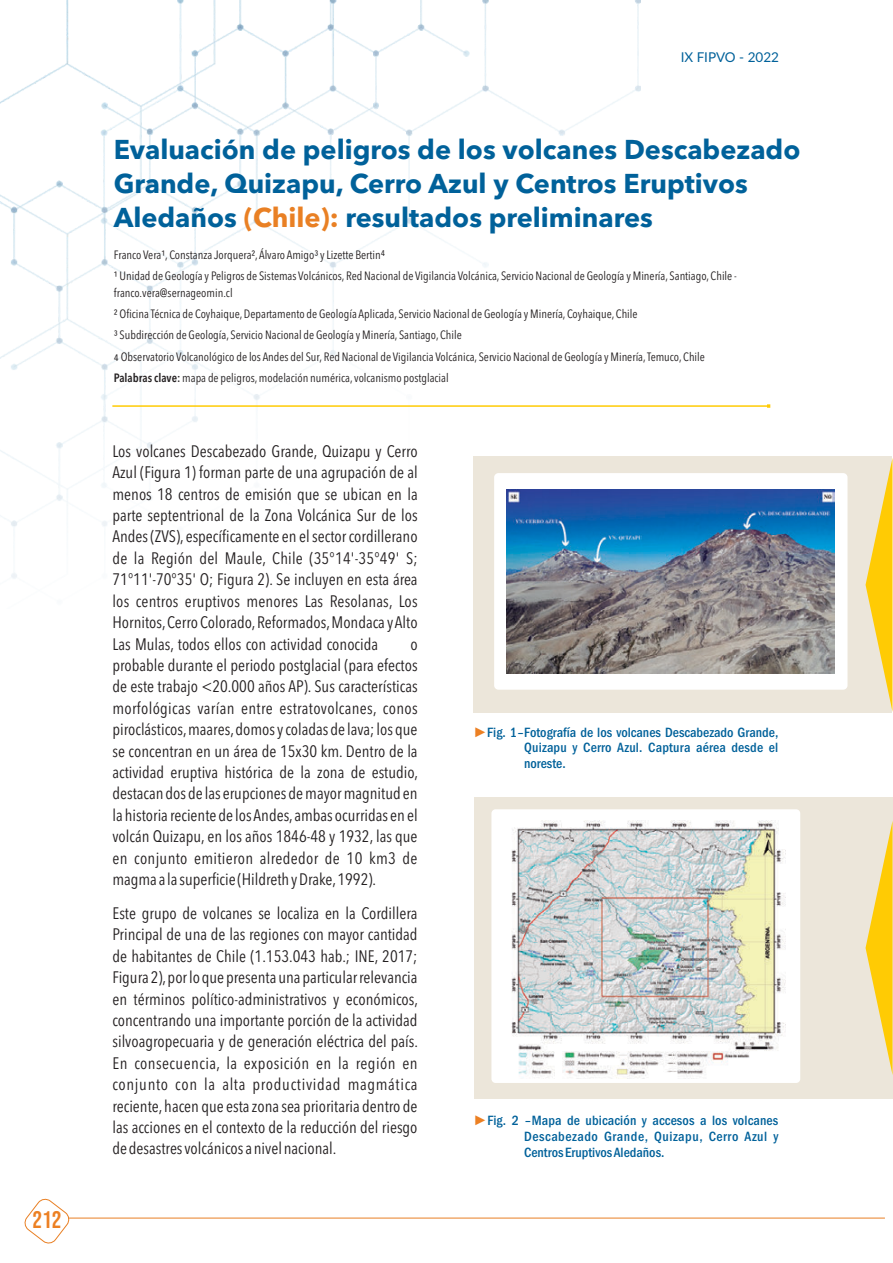
<style>
.page{position:relative;width:893px;height:1263px;background:#fff}
.page>*{position:absolute;margin:0;border:0;box-sizing:border-box;transform-origin:0 0}
.t1{font:700 27px/34.2px "Avenir Next";color:#00619a}
.t2{font:24px "Bebas Neue";color:#ec8023}
.t3{font:16.5px/21.5px "Avenir Next Condensed";color:#231f20;text-align:justify}
.t4{font:500 condensed 13.95px/15.8px "Franklin Gothic";letter-spacing:.015em;color:#00619a;text-align:justify}
.t5{font:13.5px "Lato";color:#00619a}
.t6{font:12px/21.3px "Avenir Next Condensed";color:#231f20}
.s1{color:#e98024}
.s2{font-weight:600}
.s3{font-weight:400;font-stretch:normal;color:#ec8023}
</style>
<div class="page">
<img style="left:1px;top:0;width:639px;height:579px">
<hr style="left:112px;top:405px;width:657px;height:2px;background:#ffcb04">
<div style="left:473px;top:457px;width:419px;height:256px;background:#ece6da"></div>
<div style="left:494px;top:473px;width:353px;height:217px;background:#fff;border-radius:4px"></div>
<img style="left:507px;top:489px;width:328px;height:185px">
<div style="left:475px;top:797px;width:418px;height:302px;background:#ece6da"></div>
<div style="left:491px;top:809px;width:309px;height:274px;background:#fff;border-radius:4px"></div>
<img style="left:511px;top:820px;width:275px;height:259px">
<hr style="left:67px;top:1218px;width:818px;height:1px;background:#e98024">
<svg style="left:24px;top:1198px;width:46px;height:46px"></svg>
<svg style="left:865px;top:460px;width:27px;height:249px"></svg>
<svg style="left:865px;top:824px;width:27px;height:248px"></svg>
<svg style="left:381px;top:250px;width:4px;height:6px"></svg>
<svg style="left:114px;top:354px;width:4px;height:7px"></svg>
<h2 class="t2" style="left:32px;top:1210px;width:30px">212</h2>
<p class="t5" style="left:681px;top:51px;width:100px">IX FIPVO - 2022</p>
<h1 class="t1" style="left:114px;top:133px;width:688px">Evaluación de peligros de los volcanes Descabezado<br>Grande, Quizapu, Cerro Azul y Centros Eruptivos<br>Aledaños <span class="s1">(Chile):</span> resultados preliminares</h1>
<p class="t6" style="left:114px;top:245px;width:624px">Franco Vera¹, Constanza Jorquera², Álvaro Amigo³ y Lizette Bertin<br>¹ Unidad de Geología y Peligros de Sistemas Volcánicos, Red Nacional de Vigilancia Volcánica, Servicio Nacional de Geología y Minería, Santiago, Chile -</p>
<p class="t6" style="left:114px;top:282px;width:120px">franco.vera@sernageomin.cl</p>
<p class="t6" style="left:114px;top:304px;width:525px">² Oficina Técnica de Coyhaique, Departamento de Geología Aplicada, Servicio Nacional de Geología y Minería, Coyhaique, Chile</p>
<p class="t6" style="left:114px;top:325px;width:349px">³ Subdirección de Geología, Servicio Nacional de Geología y Minería, Santiago, Chile</p>
<p class="t6" style="left:121px;top:346px;width:586px">Observatorio Volcanológico de los Andes del Sur, Red Nacional de Vigilancia Volcánica, Servicio Nacional de Geología y Minería, Temuco, Chile</p>
<p class="t6" style="left:114px;top:368px;width:336px"><span class="s2">Palabras clave:</span> mapa de peligros, modelación numérica, volcanismo postglacial</p>
<p class="t3" style="left:112px;top:441px;width:307px">Los volcanes Descabezado Grande, Quizapu y Cerro Azul (Figura 1) forman parte de una agrupación de al menos 18 centros de emisión que se ubican en la parte septentrional de la Zona Volcánica Sur de los Andes (ZVS), específicamente en el sector cordillerano de la Región del Maule, Chile (35°14'-35°49' S; 71°11'-70°35' O; Figura 2). Se incluyen en esta área los centros eruptivos menores Las Resolanas, Los Hornitos, Cerro Colorado, Reformados, Mondaca y Alto Las Mulas, todos ellos con actividad conocida</p>
<p class="t3" style="left:112px;top:633px;width:307px;text-indent:298px">o probable durante el periodo postglacial (para efectos de este trabajo &lt;20.000 años AP). Sus características morfológicas varían entre estratovolcanes, conos piroclásticos, maares, domos y coladas de lava; los que se concentran en un área de 15x30 km. Dentro de la actividad eruptiva histórica de la zona de estudio, destacan dos de las erupciones de mayor magnitud en la historia reciente de los Andes, ambas ocurridas en el volcán Quizapu, en los años 1846-48 y 1932, las que en conjunto emitieron alrededor de 10 km3 de magma a la superficie (Hildreth y Drake, 1992).</p>
<p class="t3" style="left:112px;top:903px;width:307px">Este grupo de volcanes se localiza en la Cordillera Principal de una de las regiones con mayor cantidad de habitantes de Chile (1.153.043 hab.; INE, 2017; Figura 2), por lo que presenta una particular relevancia en términos político-administrativos y económicos, concentrando una importante porción de la actividad silvoagropecuaria y de generación eléctrica del país.<br>En consecuencia, la exposición en la región en conjunto con la alta productividad magmática reciente, hacen que esta zona sea prioritaria dentro de las acciones en el contexto de la reducción del riesgo de desastres volcánicos a nivel nacional.</p>
<p class="t4" style="left:524px;top:725px;width:256px;text-indent:-51px"><span class="s3">►</span>Fig. 1–Fotografía de los volcanes Descabezado Grande, Quizapu y Cerro Azul. Captura aérea desde el noreste.</p>
<p class="t4" style="left:524px;top:1114px;width:256px;text-indent:-51px"><span class="s3">►</span>Fig. 2 –Mapa de ubicación y accesos a los volcanes Descabezado Grande, Quizapu, Cerro Azul y Centros Eruptivos Aledaños.</p>
</div>
